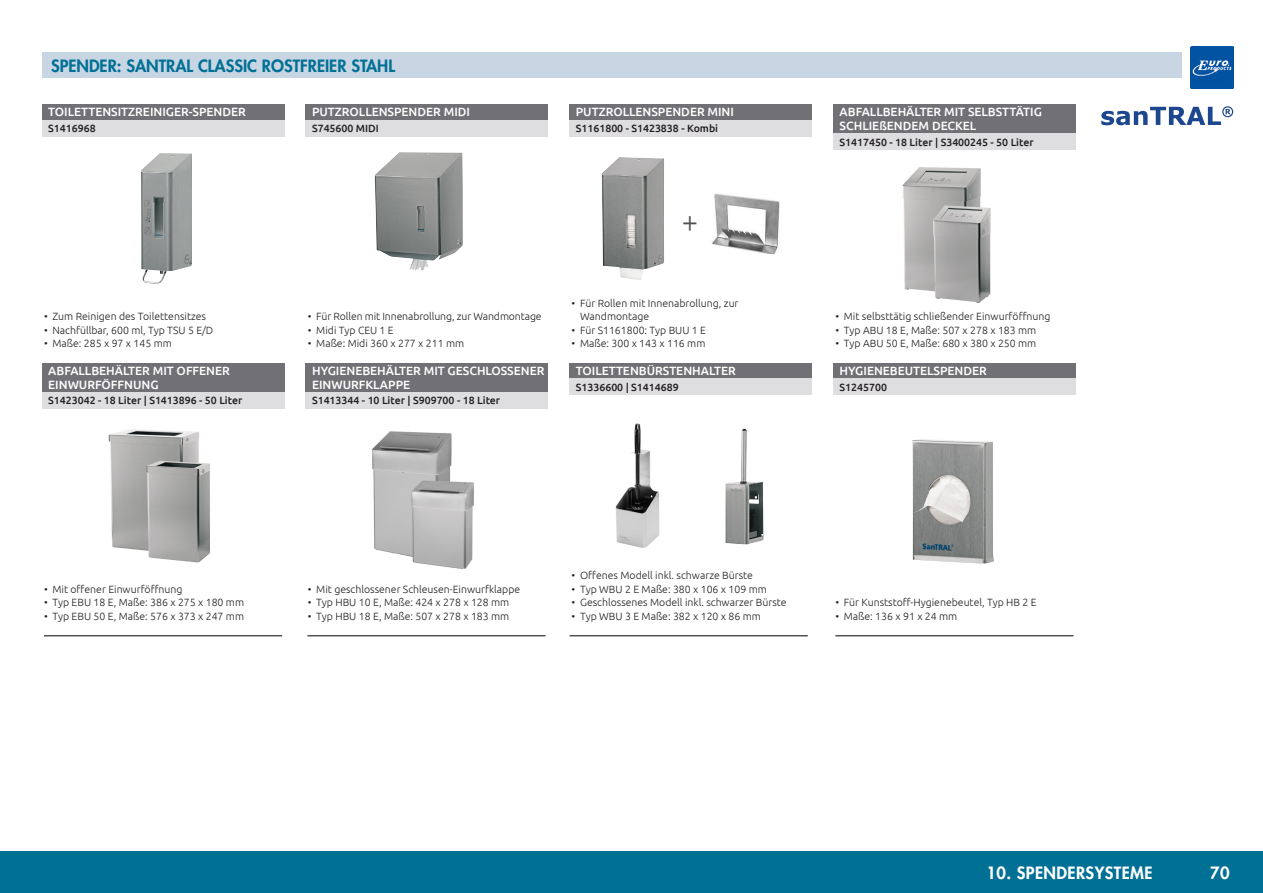
<style>
.page{position:relative;width:1263px;height:893px;background:#fff}
.page>*{position:absolute;margin:0;border:0;box-sizing:border-box;transform-origin:0 0}
.t1{font:300 28.95px "Ubuntu";color:#515256}
.t2{font:800 16.5px "Futura Std";color:#007095}
.t3{font:800 16.5px "Futura Std";letter-spacing:.025em;color:#fff}
.BALKdonkergrijs{font:500 12px/13.5px "Ubuntu";color:#fff}
.Tekst_onder_balktekst{font:300 10.5px/13.5px "Ubuntu";color:#231f20}
.BALKdonkergrijs_20{font:500 10.5px "Ubuntu";color:#231f20}
</style>
<div class="page">
<div style="left:0;top:852px;width:1263px;height:41px;background:#007095"></div>
<img style="left:1191px;top:46px;width:42px;height:43px">
<div style="left:43px;top:53px;width:1139px;height:25px;background:#c8d5e3"></div>
<img style="left:712px;top:193px;width:68px;height:61px">
<img style="left:615px;top:423px;width:45px;height:125px">
<img style="left:725px;top:429px;width:39px;height:115px">
<img style="left:912px;top:439px;width:82px;height:125px">
<img style="left:141px;top:153px;width:51px;height:131px">
<img style="left:902px;top:167px;width:89px;height:136px">
<img style="left:108px;top:429px;width:103px;height:134px">
<div style="left:42px;top:104px;width:242px;height:16px;background:#717074"></div>
<div style="left:42px;top:120px;width:242px;height:16px;background:#dedee1"></div>
<div style="left:42px;top:363px;width:242px;height:16px;background:#717074"></div>
<div style="left:42px;top:376px;width:242px;height:16px;background:#717074"></div>
<div style="left:42px;top:392px;width:242px;height:16px;background:#dedee1"></div>
<div style="left:306px;top:104px;width:242px;height:16px;background:#717074"></div>
<div style="left:306px;top:120px;width:242px;height:16px;background:#dedee1"></div>
<div style="left:306px;top:363px;width:242px;height:29px;background:#717074"></div>
<div style="left:306px;top:392px;width:242px;height:16px;background:#dedee1"></div>
<div style="left:569px;top:104px;width:243px;height:16px;background:#717074"></div>
<div style="left:569px;top:120px;width:243px;height:16px;background:#dedee1"></div>
<div style="left:569px;top:363px;width:243px;height:16px;background:#717074"></div>
<div style="left:569px;top:379px;width:243px;height:16px;background:#dedee1"></div>
<div style="left:833px;top:104px;width:243px;height:29px;background:#717074"></div>
<div style="left:833px;top:134px;width:243px;height:16px;background:#dedee1"></div>
<div style="left:833px;top:363px;width:243px;height:16px;background:#717074"></div>
<div style="left:833px;top:379px;width:243px;height:16px;background:#dedee1"></div>
<img style="left:601px;top:157px;width:63px;height:123px">
<img style="left:375px;top:152px;width:53px;height:119px">
<hr style="left:307px;top:635px;width:238px;height:1px;background:#515256">
<hr style="left:44px;top:635px;width:238px;height:1px;background:#515256">
<hr style="left:570px;top:635px;width:238px;height:1px;background:#515256">
<hr style="left:835px;top:635px;width:238px;height:1px;background:#515256">
<svg style="left:1101px;top:106px;width:132px;height:19px"></svg>
<img style="left:372px;top:431px;width:102px;height:138px">
<p class="t2" style="left:51px;top:55px;width:345px">SPENDER: SANTRAL CLASSIC ROSTFREIER STAHL</p>
<p class="BALKdonkergrijs" style="left:48px;top:105px;width:199px">TOILETTENSITZREINIGER-SPENDER</p>
<p class="BALKdonkergrijs_20" style="left:48px;top:122px;width:49px">S1416968</p>
<p class="BALKdonkergrijs" style="left:312px;top:105px;width:160px">PUTZROLLENSPENDER MIDI</p>
<p class="BALKdonkergrijs_20" style="left:312px;top:122px;width:68px">S745600 MIDI</p>
<p class="BALKdonkergrijs" style="left:576px;top:105px;width:160px">PUTZROLLENSPENDER MINI</p>
<p class="BALKdonkergrijs_20" style="left:576px;top:122px;width:144px">S1161800 - S1423838 - Kombi</p>
<p class="BALKdonkergrijs" style="left:840px;top:105px;width:204px">ABFALLBEHÄLTER MIT SELBSTTÄTIG<br>SCHLIEßENDEM DECKEL</p>
<p class="BALKdonkergrijs_20" style="left:840px;top:135px;width:196px">S1417450 - 18 Liter | S3400245 - 50 Liter</p>
<p class="t1" style="left:682px;top:204px;width:18px">+</p>
<p class="Tekst_onder_balktekst" style="left:44px;top:310px;width:163px">• Zum Reinigen des Toilettensitzes</p>
<p class="Tekst_onder_balktekst" style="left:44px;top:323px;width:171px">• Nachfüllbar, 600 ml, Typ TSU 5 E/D</p>
<p class="Tekst_onder_balktekst" style="left:44px;top:337px;width:129px">• Maße: 285 x 97 x 145 mm</p>
<p class="BALKdonkergrijs" style="left:48px;top:364px;width:183px">ABFALLBEHÄLTER MIT OFFENER</p>
<p class="BALKdonkergrijs" style="left:48px;top:377px;width:112px">EINWURFÖFFNUNG</p>
<p class="BALKdonkergrijs_20" style="left:48px;top:394px;width:196px">S1423042 - 18 Liter | S1413896 - 50 Liter</p>
<p class="Tekst_onder_balktekst" style="left:308px;top:310px;width:235px">• Für Rollen mit Innenabrollung, zur Wandmontage</p>
<p class="Tekst_onder_balktekst" style="left:308px;top:323px;width:87px">• Midi Typ CEU 1 E</p>
<p class="Tekst_onder_balktekst" style="left:308px;top:337px;width:158px">• Maße: Midi 360 x 277 x 211 mm</p>
<p class="BALKdonkergrijs" style="left:312px;top:364px;width:234px">HYGIENEBEHÄLTER MIT GESCHLOSSENER<br>EINWURFKLAPPE</p>
<p class="BALKdonkergrijs_20" style="left:312px;top:394px;width:190px">S1413344 - 10 Liter | S909700 - 18 Liter</p>
<p class="Tekst_onder_balktekst" style="left:580px;top:296px;width:160px;text-indent:-9px">• Für Rollen mit Innenabrollung, zur<br>Wandmontage</p>
<p class="Tekst_onder_balktekst" style="left:572px;top:323px;width:136px">• Für S1161800: Typ BUU 1 E</p>
<p class="Tekst_onder_balktekst" style="left:572px;top:337px;width:135px">• Maße: 300 x 143 x 116 mm</p>
<p class="BALKdonkergrijs" style="left:576px;top:364px;width:162px">TOILETTENBÜRSTENHALTER</p>
<p class="BALKdonkergrijs_20" style="left:576px;top:380px;width:104px">S1336600 | S1414689</p>
<p class="Tekst_onder_balktekst" style="left:835px;top:310px;width:217px">• Mit selbsttätig schließender Einwurföffnung</p>
<p class="Tekst_onder_balktekst" style="left:835px;top:323px;width:202px">• Typ ABU 18 E, Maße: 507 x 278 x 183 mm</p>
<p class="Tekst_onder_balktekst" style="left:835px;top:337px;width:202px">• Typ ABU 50 E, Maße: 680 x 380 x 250 mm</p>
<p class="BALKdonkergrijs" style="left:840px;top:364px;width:149px">HYGIENEBEUTELSPENDER</p>
<p class="BALKdonkergrijs_20" style="left:840px;top:380px;width:49px">S1245700</p>
<p class="Tekst_onder_balktekst" style="left:44px;top:582px;width:140px">• Mit offener Einwurföffnung</p>
<p class="Tekst_onder_balktekst" style="left:44px;top:595px;width:202px">• Typ EBU 18 E, Maße: 386 x 275 x 180 mm</p>
<p class="Tekst_onder_balktekst" style="left:44px;top:609px;width:202px">• Typ EBU 50 E, Maße: 576 x 373 x 247 mm</p>
<p class="Tekst_onder_balktekst" style="left:308px;top:582px;width:214px">• Mit geschlossener Schleusen-Einwurfklappe</p>
<p class="Tekst_onder_balktekst" style="left:308px;top:595px;width:203px">• Typ HBU 10 E, Maße: 424 x 278 x 128 mm</p>
<p class="Tekst_onder_balktekst" style="left:308px;top:609px;width:203px">• Typ HBU 18 E, Maße: 507 x 278 x 183 mm</p>
<p class="Tekst_onder_balktekst" style="left:572px;top:568px;width:183px">• Offenes Modell inkl. schwarze Bürste</p>
<p class="Tekst_onder_balktekst" style="left:572px;top:582px;width:197px">• Typ WBU 2 E Maße: 380 x 106 x 109 mm</p>
<p class="Tekst_onder_balktekst" style="left:572px;top:595px;width:217px">• Geschlossenes Modell inkl. schwarzer Bürste</p>
<p class="Tekst_onder_balktekst" style="left:572px;top:609px;width:191px">• Typ WBU 3 E Maße: 382 x 120 x 86 mm</p>
<p class="Tekst_onder_balktekst" style="left:835px;top:595px;width:203px">• Für Kunststoff-Hygienebeutel, Typ HB 2 E</p>
<p class="Tekst_onder_balktekst" style="left:835px;top:609px;width:123px">• Maße: 136 x 91 x 24 mm</p>
<h2 class="t3" style="left:986px;top:862px;width:167px">10. SPENDERSYSTEME</h2>
<h2 class="t3" style="left:1210px;top:862px;width:21px">70</h2>
</div>
